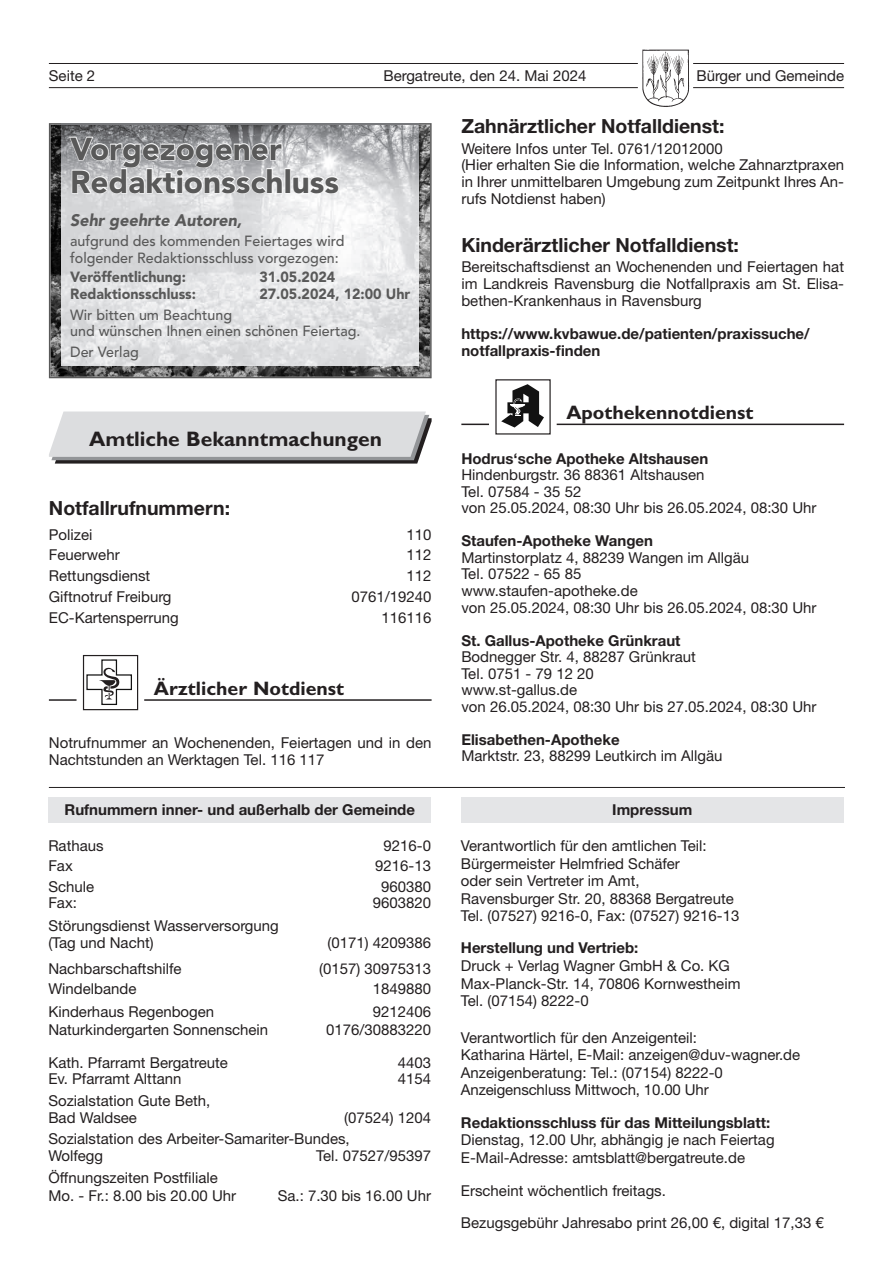
<style>
.page{position:relative;width:893px;height:1263px;background:#fff}
.page>*{position:absolute;margin:0;border:0;box-sizing:border-box;transform-origin:0 0}
.t1{font:900 31.5px/33px "Avenir LT Std";color:#595959}
.t2{font:700 21px "Gill Sans Std";color:#231f20}
.t3{font:700 19.5px "Helvetica Neue LT Std";color:#231f20}
.t4{font:700 19.5px "Gill Sans Std";color:#231f20}
.t5{font:italic 900 16.65px "Avenir LT Std";color:#595959}
.t6{font:15px/16.5px "Helvetica Neue LT Std";color:#231f20}
.t7{font:700 15px/16.5px "Helvetica Neue LT Std";color:#231f20}
.t8{font:500 14.7px/16.5px "Avenir LT Std";color:#595959}
.t9{font:900 14.7px "Avenir LT Std";color:#595959}
</style>
<div class="page">
<hr style="left:49px;top:63px;width:795px;height:1px;background:#231f20">
<hr style="left:49px;top:87px;width:795px;height:1px;background:#231f20">
<div style="left:638px;top:47px;width:54px;height:62px;background:#fff"></div>
<img style="left:642px;top:49px;width:48px;height:58px">
<svg style="left:49px;top:123px;width:383px;height:255px"></svg>
<img style="left:62px;top:125px;width:357px;height:240px">
<hr style="left:62px;top:123px;width:357px;height:2px;background:#77787b">
<svg style="left:68px;top:136px;width:215px;height:59px"></svg>
<div style="left:285px;top:168px;width:6px;height:25px;border:2px solid #fff"></div>
<svg style="left:292px;top:175px;width:48px;height:20px"></svg>
<svg style="left:49px;top:411px;width:383px;height:53px"></svg>
<svg style="left:86px;top:659px;width:46px;height:46px"></svg>
<div style="left:83px;top:655px;width:55px;height:55px;border:1px solid #231f20"></div>
<hr style="left:49px;top:699px;width:28px;height:2px;background:#231f20">
<hr style="left:144px;top:699px;width:288px;height:2px;background:#231f20">
<svg style="left:501px;top:384px;width:43px;height:43px"></svg>
<svg style="left:461px;top:424px;width:28px;height:1px"></svg>
<hr style="left:557px;top:424px;width:287px;height:1px;background:#231f20">
<div style="left:48px;top:797px;width:383px;height:25px;background:#e4e5e7"></div>
<div style="left:461px;top:797px;width:383px;height:25px;background:#e4e5e7"></div>
<hr style="left:49px;top:787px;width:796px;height:1px;background:#231f20">
<p class="t6" style="left:49px;top:67px;width:48px">Seite 2</p>
<p class="t6" style="left:383px;top:67px;width:204px">Bergatreute, den 24. Mai 2024</p>
<p class="t6" style="left:696px;top:67px;width:149px">Bürger und Gemeinde</p>
<h1 class="t1" style="left:70px;top:132px;width:270px">Vorgezogener<br>Redaktionsschluss</h1>
<p class="t5" style="left:70px;top:210px;width:173px">Sehr geehrte Autoren,</p>
<p class="t8" style="left:70px;top:233px;width:276px">aufgrund des kommenden Feiertages wird folgender Redaktionsschluss vorgezogen:</p>
<p class="t9" style="left:70px;top:267px;width:117px">Veröffentlichung:</p>
<p class="t9" style="left:259px;top:267px;width:77px">31.05.2024</p>
<p class="t9" style="left:70px;top:285px;width:127px">Redaktionsschluss:</p>
<p class="t9" style="left:259px;top:285px;width:152px">27.05.2024, 12:00 Uhr</p>
<p class="t8" style="left:70px;top:307px;width:292px">Wir bitten um Beachtung<br>und wünschen Ihnen einen schönen Feiertag.</p>
<p class="t8" style="left:70px;top:344px;width:70px">Der Verlag</p>
<h2 class="t2" style="left:89px;top:426px;width:294px">Amtliche Bekanntmachungen</h2>
<h3 class="t3" style="left:49px;top:496px;width:183px">Notfallrufnummern:</h3>
<p class="t6" style="left:49px;top:526px;width:45px">Polizei</p>
<p class="t6" style="left:407px;top:526px;width:27px">110</p>
<p class="t6" style="left:49px;top:547px;width:72px">Feuerwehr</p>
<p class="t6" style="left:407px;top:547px;width:27px">112</p>
<p class="t6" style="left:49px;top:567px;width:103px">Rettungsdienst</p>
<p class="t6" style="left:407px;top:567px;width:27px">112</p>
<p class="t6" style="left:49px;top:588px;width:124px">Giftnotruf Freiburg</p>
<p class="t6" style="left:352px;top:588px;width:82px">0761/19240</p>
<p class="t6" style="left:49px;top:609px;width:131px">EC-Kartensperrung</p>
<p class="t6" style="left:382px;top:609px;width:52px">116116</p>
<h3 class="t4" style="left:154px;top:677px;width:192px">Ärztlicher Notdienst</h3>
<p class="t6" style="left:49px;top:734px;width:384px">Notrufnummer an Wochenenden, Feiertagen und in den<br>Nachtstunden an Werktagen Tel. 116 117</p>
<p class="t7" style="left:65px;top:801px;width:352px">Rufnummern inner- und außerhalb der Gemeinde</p>
<p class="t6" style="left:48px;top:838px;width:57px">Rathaus</p>
<p class="t6" style="left:384px;top:838px;width:49px">9216-0</p>
<p class="t6" style="left:48px;top:857px;width:26px">Fax</p>
<p class="t6" style="left:375px;top:857px;width:57px">9216-13</p>
<p class="t6" style="left:48px;top:878px;width:47px">Schule</p>
<p class="t6" style="left:381px;top:878px;width:52px">960380</p>
<p class="t6" style="left:48px;top:894px;width:30px">Fax:</p>
<p class="t6" style="left:373px;top:894px;width:60px">9603820</p>
<p class="t6" style="left:48px;top:916px;width:232px;line-height:17.9px">Störungsdienst Wasserversorgung (Tag und Nacht)</p>
<p class="t6" style="left:327px;top:935px;width:105px">(0171) 4209386</p>
<p class="t6" style="left:48px;top:960px;width:135px">Nachbarschaftshilfe</p>
<p class="t6" style="left:319px;top:960px;width:114px">(0157) 30975313</p>
<p class="t6" style="left:48px;top:981px;width:90px">Windelbande</p>
<p class="t6" style="left:373px;top:981px;width:60px">1849880</p>
<p class="t6" style="left:48px;top:1003px;width:167px">Kinderhaus Regenbogen</p>
<p class="t6" style="left:373px;top:1003px;width:60px">9212406</p>
<p class="t6" style="left:48px;top:1021px;width:221px">Naturkindergarten Sonnenschein</p>
<p class="t6" style="left:326px;top:1021px;width:107px">0176/30883220</p>
<p class="t6" style="left:48px;top:1054px;width:181px">Kath. Pfarramt Bergatreute</p>
<p class="t6" style="left:398px;top:1054px;width:35px">4403</p>
<p class="t6" style="left:48px;top:1070px;width:135px">Ev. Pfarramt Alttann</p>
<p class="t6" style="left:398px;top:1070px;width:35px">4154</p>
<p class="t6" style="left:48px;top:1093px;width:163px">Sozialstation Gute Beth,<br>Bad Waldsee</p>
<p class="t6" style="left:48px;top:1107px;width:384px;line-height:21px;text-indent:296px">(07524) 1204<br>Sozialstation des Arbeiter-Samariter-Bundes,</p>
<p class="t6" style="left:48px;top:1147px;width:56px">Wolfegg</p>
<p class="t6" style="left:316px;top:1147px;width:117px">Tel. 07527/95397</p>
<p class="t6" style="left:48px;top:1168px;width:189px;line-height:17.7px">Öffnungszeiten Postfiliale<br>Mo. - Fr.: 8.00 bis 20.00 Uhr</p>
<p class="t6" style="left:278px;top:1187px;width:155px">Sa.: 7.30 bis 16.00 Uhr</p>
<h3 class="t3" style="left:461px;top:114px;width:265px">Zahnärztlicher Notfalldienst:</h3>
<p class="t6" style="left:461px;top:140px;width:384px">Weitere Infos unter Tel. 0761/12012000<br>(Hier erhalten Sie die Information, welche Zahnarztpraxen in Ihrer unmittelbaren Umgebung zum Zeitpunkt Ihres An&shy;rufs Notdienst haben)</p>
<h3 class="t3" style="left:461px;top:232px;width:279px">Kinderärztlicher Notfalldienst:</h3>
<p class="t6" style="left:461px;top:259px;width:384px;text-align:justify">Bereitschaftsdienst an Wochenenden und Feiertagen hat im Landkreis Ravensburg die Notfallpraxis am St. Elisa&shy;bethen-Krankenhaus in Ravensburg</p>
<p class="t7" style="left:461px;top:325px;width:350px">https://www.kvbawue.de/patienten/praxissuche/ notfallpraxis-finden</p>
<h3 class="t4" style="left:566px;top:401px;width:189px">Apothekennotdienst</h3>
<p class="t7" style="left:461px;top:450px;width:248px">Hodrus‘sche Apotheke Altshausen</p>
<p class="t6" style="left:461px;top:467px;width:357px">Hindenburgstr. 36 88361 Altshausen<br>Tel. 07584 - 35 52<br>von 25.05.2024, 08:30 Uhr bis 26.05.2024, 08:30 Uhr</p>
<p class="t7" style="left:461px;top:532px;width:193px">Staufen-Apotheke Wangen</p>
<p class="t6" style="left:461px;top:549px;width:357px">Martinstorplatz 4, 88239 Wangen im Allgäu<br>Tel. 07522 - 65 85<br>www.staufen-apotheke.de<br>von 25.05.2024, 08:30 Uhr bis 26.05.2024, 08:30 Uhr</p>
<p class="t7" style="left:461px;top:631px;width:221px">St. Gallus-Apotheke Grünkraut</p>
<p class="t6" style="left:461px;top:648px;width:357px">Bodnegger Str. 4, 88287 Grünkraut<br>Tel. 0751 - 79 12 20<br>www.st-gallus.de<br>von 26.05.2024, 08:30 Uhr bis 27.05.2024, 08:30 Uhr</p>
<p class="t7" style="left:461px;top:730px;width:160px">Elisabethen-Apotheke</p>
<p class="t6" style="left:461px;top:747px;width:263px">Marktstr. 23, 88299 Leutkirch im Allgäu</p>
<p class="t7" style="left:612px;top:801px;width:81px">Impressum</p>
<p class="t6" style="left:461px;top:837px;width:280px;line-height:17.4px">Verantwortlich für den amtlichen Teil:<br>Bürgermeister Helmfried Schäfer<br>oder sein Vertreter im Amt,<br>Ravensburger Str. 20, 88368 Bergatreute Tel. (07527) 9216-0, Fax: (07527) 9216-13</p>
<p class="t7" style="left:461px;top:939px;width:179px">Herstellung und Vertrieb:</p>
<p class="t6" style="left:461px;top:957px;width:281px;line-height:17.5px">Druck + Verlag Wagner GmbH &amp; Co. KG<br>Max-Planck-Str. 14, 70806 Kornwestheim<br>Tel. (07154) 8222-0</p>
<p class="t6" style="left:461px;top:1029px;width:341px;line-height:17.4px">Verantwortlich für den Anzeigenteil:<br>Katharina Härtel, E-Mail: anzeigen@duv-wagner.de Anzeigenberatung: Tel.: (07154) 8222-0<br>Anzeigenschluss Mittwoch, 10.00 Uhr</p>
<p class="t7" style="left:461px;top:1114px;width:311px">Redaktionsschluss für das Mitteilungsblatt:</p>
<p class="t6" style="left:461px;top:1131px;width:315px;line-height:17.9px">Dienstag, 12.00 Uhr, abhängig je nach Feiertag<br>E-Mail-Adresse: amtsblatt@bergatreute.de</p>
<p class="t6" style="left:461px;top:1174px;width:364px;line-height:32.4px">Erscheint wöchentlich freitags.<br>Bezugsgebühr Jahresabo print 26,00 €, digital 17,33 €</p>
</div>
